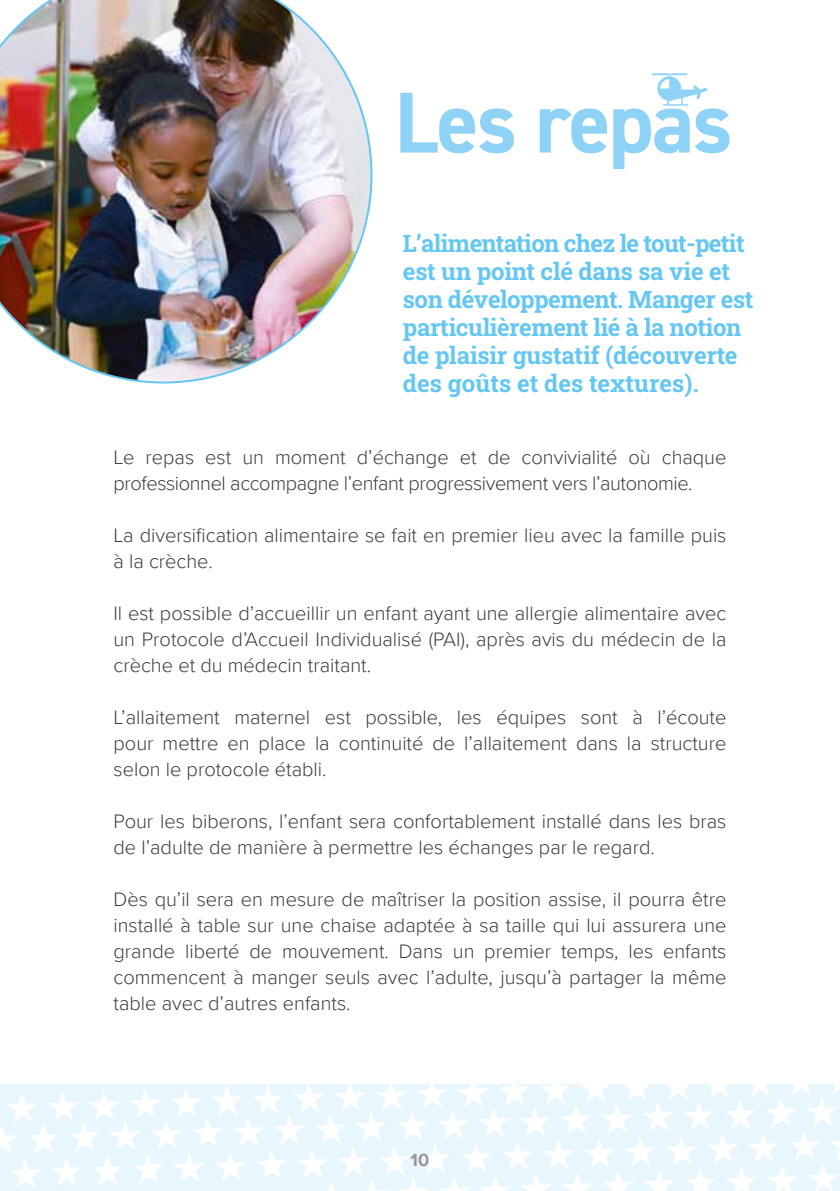
<style>
.page{position:relative;width:840px;height:1191px;background:#fff}
.page>*{position:absolute;margin:0;border:0;box-sizing:border-box;transform-origin:0 0}
.t1{font:700 86.6px "DIN2014";letter-spacing:-.02em;color:#8ed3f6}
.t2{font:24px/28px "Roboto Slab";letter-spacing:-.02em;color:#64c7f3}
.t3{font:300 20px/26px "Proxima Nova";color:#3c3c3b;text-align:justify}
.t4{font:300 20px/26px "Proxima Nova";letter-spacing:-.02em;color:#3c3c3b}
.t5{font:700 18px "Proxima Nova";color:#979696}
</style>
<div class="page">
<img style="left:652px;top:73px;width:56px;height:33px">
<img style="left:0;top:0;width:372px;height:383px">
<div style="left:0;top:1084px;width:839px;height:107px;background:#e8f6fe"></div>
<h1 class="t1" style="left:394px;top:65px;width:339px">Les repas</h1>
<p class="t2" style="left:403px;top:229px;width:352px">L’alimentation chez le tout-petit est un point clé dans sa vie et son développement. Manger est particulièrement lié à la notion de plaisir gustatif (découverte des goûts et des textures).</p>
<p class="t4" style="left:113px;top:443px;width:614px">Le repas est un moment d’échange et de convivialité où chaque professionnel accompagne l’enfant progressivement vers l’autonomie.</p>
<p class="t3" style="left:113px;top:521px;width:614px">La diversification alimentaire se fait en premier lieu avec la famille puis à la crèche.</p>
<p class="t3" style="left:113px;top:599px;width:614px">Il est possible d’accueillir un enfant ayant une allergie alimentaire avec un Protocole d’Accueil Individualisé (PAI), après avis du médecin de la crèche et du médecin traitant.</p>
<p class="t3" style="left:113px;top:703px;width:614px">L’allaitement maternel est possible, les équipes sont à l’écoute pour mettre en place la continuité de l’allaitement dans la structure selon le protocole établi.</p>
<p class="t3" style="left:113px;top:807px;width:614px">Pour les biberons, l’enfant sera confortablement installé dans les bras de l’adulte de manière à permettre les échanges par le regard.</p>
<p class="t3" style="left:113px;top:885px;width:614px">Dès qu’il sera en mesure de maîtriser la position assise, il pourra être installé à table sur une chaise adaptée à sa taille qui lui assurera une grande liberté de mouvement. Dans un premier temps, les enfants commencent à manger seuls avec l’adulte, jusqu’à partager la même table avec d’autres enfants.</p>
<p class="t5" style="left:410px;top:1146px;width:20px">10</p>
</div>
